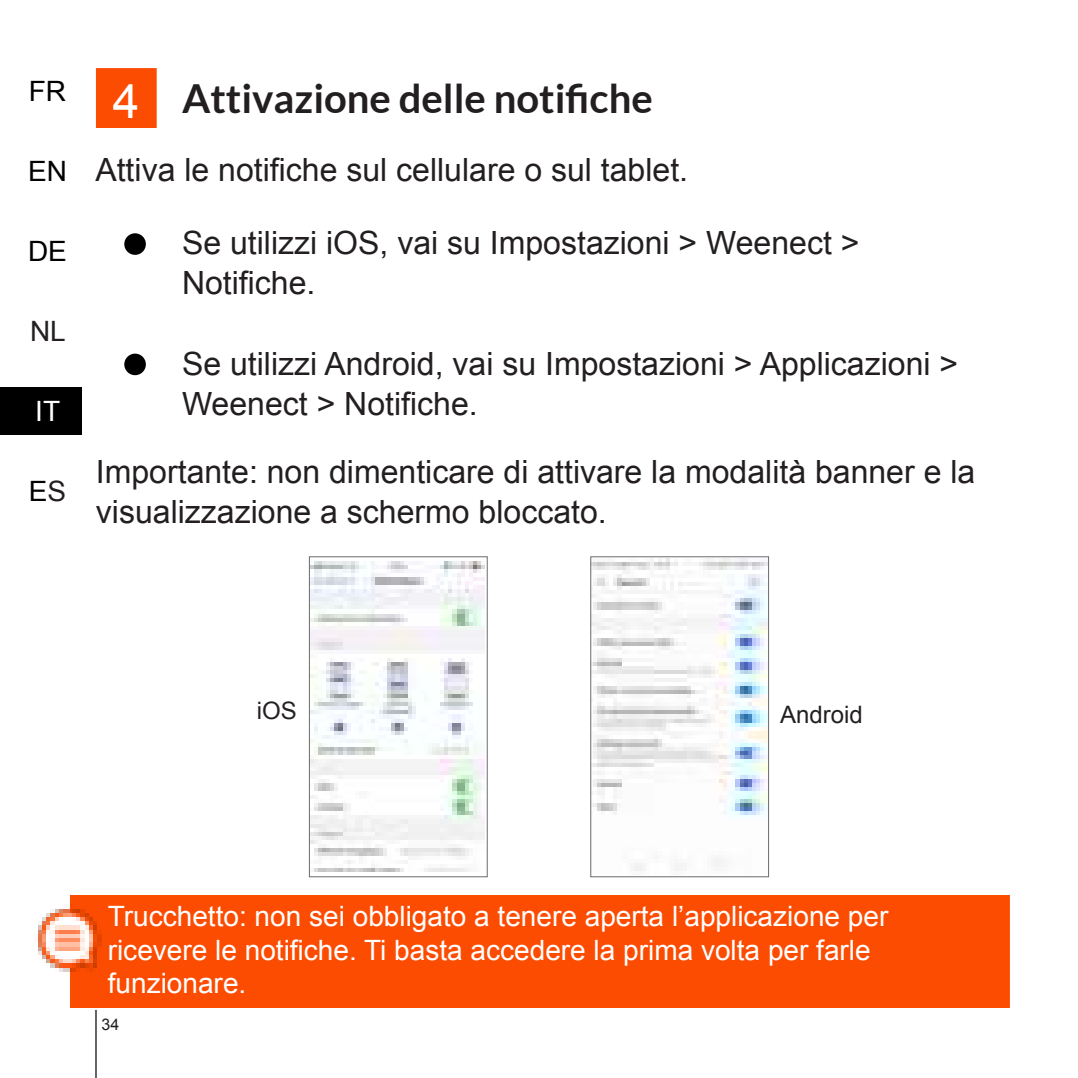
<style>
.page{position:relative;width:1078px;height:1078px;background:#fff}
.page>*{position:absolute;margin:0;border:0;box-sizing:border-box;transform-origin:0 0}
.t1{font:700 40px "Lato";color:#231f20}
.t2{font:32px/40px "Arial";color:#231f20}
.t3{font:28px/33.6px "Arial";color:#fff}
.t4{font:28px "Arial";color:#000}
.t5{font:28px "Arial";color:#231f20}
.t6{font:24px "Arial";color:#231f20}
.t7{font:16px "Arial";color:#231f20}
.s1{color:#231f20}
.s2{font-family:"Arial";font-weight:400;font-size:48px;color:#fff}
</style>
<div class="page">
<div style="left:0;top:387px;width:81px;height:48px;background:#000"></div>
<hr style="left:95px;top:1009px;width:2px;height:68px;background:#000">
<div style="left:98px;top:70px;width:57px;height:57px;background:#fc4c02"></div>
<div style="left:96px;top:68px;width:61px;height:59px;border:4px solid #fc4c02"></div>
<div style="left:124px;top:233px;width:22px;height:22px;background:#000;border-radius:50%"></div>
<div style="left:124px;top:353px;width:22px;height:22px;background:#000;border-radius:50%"></div>
<div style="left:71px;top:896px;width:936px;height:111px;background:#fc4c02"></div>
<div style="left:70px;top:895px;width:939px;height:112px;border:4px solid #fc4c02"></div>
<img style="left:311px;top:561px;width:173px;height:310px">
<div style="left:309px;top:556px;width:178px;height:320px;border:1px solid #6b6b6e"></div>
<img style="left:592px;top:558px;width:174px;height:313px">
<div style="left:590px;top:556px;width:178px;height:320px;border:1px solid #6b6b6e"></div>
<img style="left:38px;top:896px;width:67px;height:79px">
<p class="t4" style="left:29px;top:81px;width:39px">FR</p>
<p class="t4" style="left:28px;top:161px;width:40px">EN</p>
<p class="t4" style="left:28px;top:241px;width:40px">DE</p>
<p class="t5" style="left:30px;top:321px;width:37px">NL</p>
<p class="t3" style="left:35px;top:397px;width:26px">IT</p>
<p class="t4" style="left:29px;top:481px;width:39px">E<span class="s1">S</span></p>
<p class="t1" style="left:113px;top:76px;width:541px"><span class="s2">4</span> Attivazione delle notifiche</p>
<p class="t2" style="left:95px;top:149px;width:594px">Attiva le notifiche sul cellulare o sul tablet.</p>
<p class="t2" style="left:182px;top:226px;width:679px">Se utilizzi iOS, vai su Impostazioni &gt; Weenect &gt;<br>Notifiche.</p>
<p class="t2" style="left:182px;top:343px;width:777px">Se utilizzi Android, vai su Impostazioni &gt; Applicazioni &gt;<br>Weenect &gt; Notifiche.</p>
<p class="t2" style="left:96px;top:452px;width:880px">Importante: non dimenticare di attivare la modalità banner e la visualizzazione a schermo bloccato.</p>
<p class="t6" style="left:257px;top:701px;width:42px">iOS</p>
<p class="t6" style="left:780px;top:699px;width:84px">Android</p>
<p class="t3" style="left:108px;top:899px;width:782px">Trucchetto: non sei obbligato a tenere aperta l’applicazione per ricevere le notifiche. Ti basta accedere la prima volta per farle funzionare.</p>
<p class="t7" style="left:101px;top:1018px;width:19px">34</p>
</div>
